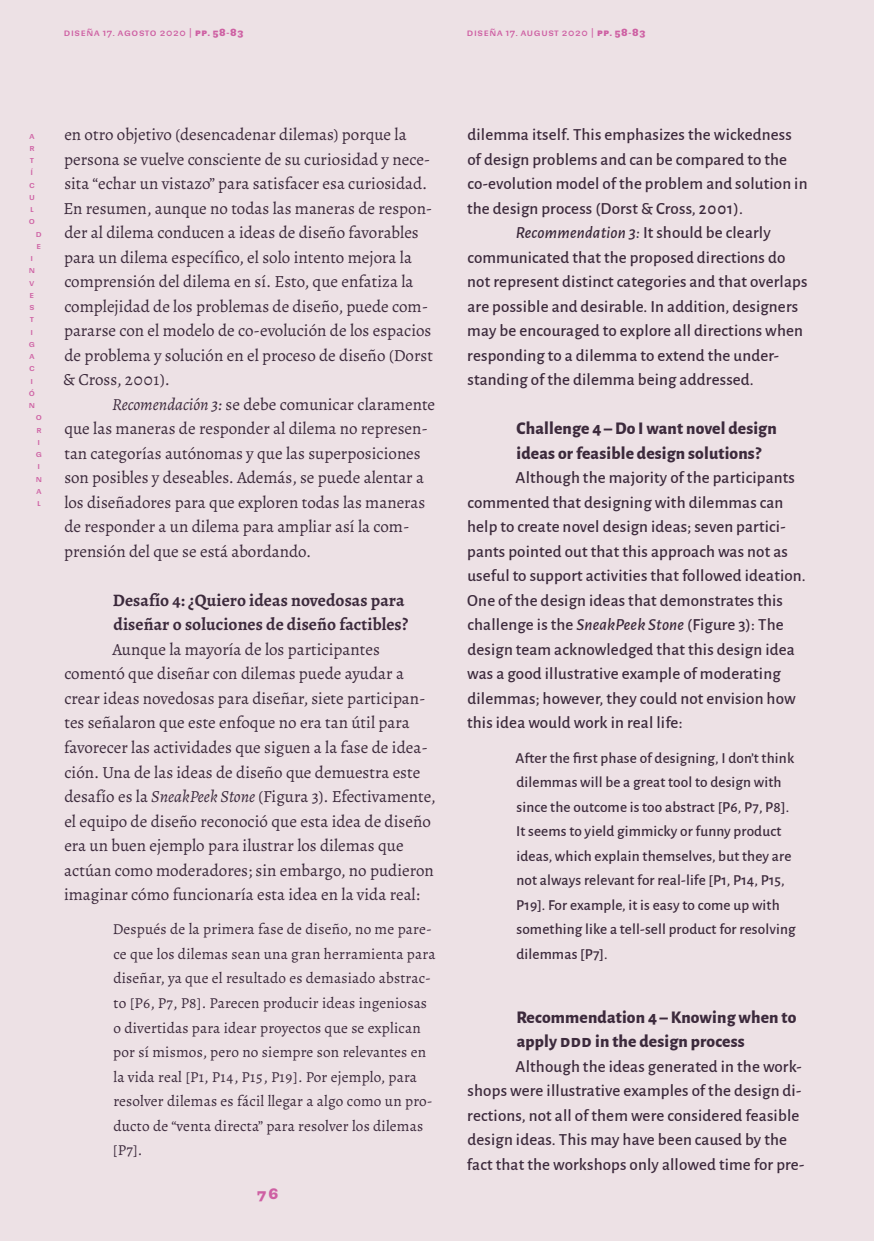
<style>
.page{position:relative;width:874px;height:1241px;background:#fff}
.page>*{position:absolute;margin:0;border:0;box-sizing:border-box;transform-origin:0 0}
.subtitle_3{font:800 17.5px/24.5px "Alegreya Sans";letter-spacing:.01em;color:#3c2a3c}
.Subtítulo_3{font:700 17.5px/24.5px "Alegreya";letter-spacing:.005em;color:#3c2a3c}
.Texto_con_sangría{font:16.97px/24.5px "Alegreya";color:#3c2a3c}
.Text_indented{font:500 16.97px/24.5px "Alegreya Sans";letter-spacing:.01em;color:#3c2a3c}
.cita{font:15.22px/24.5px "Alegreya";letter-spacing:.01em;color:#3c2a3c}
.Quotes_in_Paragraph{font:500 15.22px/24.5px "Alegreya Sans";letter-spacing:.01em;color:#3c2a3c}
.t1{font:700 14px "Sudamerican Grotesk";color:#ce60a3}
.t2{font:9.62px "Sudamerican Grotesk";letter-spacing:.07em;color:#ce60a3}
.t3{font:8.75px/12.2px "Sudamerican Grotesk";color:#ce60a3}
.s1{font-weight:700}
.s2{font-style:italic}
</style>
<div class="page">
<div style="left:0;top:0;width:873px;height:1240px;background:#ede1e5"></div>
<p class="t2" style="left:64px;top:25px;width:181px">Diseña 17. agosto 2020 | <span class="s1">Pp. 58-83</span></p>
<p class="t2" style="left:466px;top:25px;width:180px">Diseña 17. august 2020 | <span class="s1">Pp. 58-83</span></p>
<p class="t3" style="left:29px;top:129px;width:8px">A<br>R<br>T<br>Í<br>C<br>U<br>L<br>O</p>
<p class="t3" style="left:36px;top:227px;width:7px">D<br>E</p>
<p class="t3" style="left:29px;top:251px;width:8px">I<br>N<br>V<br>E<br>S<br>T<br>I<br>G<br>A<br>C<br>I<br>Ó<br>N</p>
<p class="t3" style="left:36px;top:410px;width:8px">O<br>R<br>I<br>G<br>I<br>N<br>A<br>L</p>
<p class="Texto_con_sangría" style="left:63px;top:122px;width:371px">en otro objetivo (desencadenar dilemas) porque la persona se vuelve consciente de su curiosidad y nece&shy;sita “echar un vistazo” para satisfacer esa curiosidad.<br>En resumen, aunque no todas las maneras de respon&shy;der al dilema conducen a ideas de diseño favorables para un dilema específico, el solo intento mejora la comprensión del dilema en sí. Esto, que enfatiza la complejidad de los problemas de diseño, puede com&shy;pararse con el modelo de co-evolución de los espacios de problema y solución en el proceso de diseño (Dorst &amp; Cross, 2001).</p>
<p class="Texto_con_sangría" style="left:64px;top:392px;width:372px;text-indent:48px"><span class="s2">Recomendación 3:</span> se debe comunicar claramente que las maneras de responder al dilema no represen&shy;tan categorías autónomas y que las superposiciones son posibles y deseables. Además, se puede alentar a los diseñadores para que exploren todas las maneras de responder a un dilema para ampliar así la com&shy;prensión del que se está abordando.</p>
<p class="Subtítulo_3" style="left:113px;top:587px;width:297px">Desafío 4: ¿Quiero ideas novedosas para diseñar o soluciones de diseño factibles?</p>
<p class="Texto_con_sangría" style="left:64px;top:637px;width:373px;text-indent:48px">Aunque la mayoría de los participantes comentó que diseñar con dilemas puede ayudar a crear ideas novedosas para diseñar, siete participan&shy;tes señalaron que este enfoque no era tan útil para favorecer las actividades que siguen a la fase de idea&shy;ción. Una de las ideas de diseño que demuestra este desafío es la <span class="s2">SneakPeek Stone</span> (Figura 3). Efectivamente, el equipo de diseño reconoció que esta idea de diseño era un buen ejemplo para ilustrar los dilemas que actúan como moderadores; sin embargo, no pudieron imaginar cómo funcionaría esta idea en la vida real:</p>
<p class="cita" style="left:113px;top:916px;width:324px">Después de la primera fase de diseño, no me pare&shy;ce que los dilemas sean una gran herramienta para diseñar, ya que el resultado es demasiado abstrac&shy;to [P6, P7, P8]. Parecen producir ideas ingeniosas o divertidas para idear proyectos que se explican por sí mismos, pero no siempre son relevantes en la vida real [P1, P14, P15, P19]. Por ejemplo, para resolver dilemas es fácil llegar a algo como un pro&shy;ducto de “venta directa” para resolver los dilemas [P7].</p>
<p class="t1" style="left:256px;top:1182px;width:24px">76</p>
<p class="Text_indented" style="left:467px;top:121px;width:342px">dilemma itself. This emphasizes the wickedness of design problems and can be compared to the co-evolution model of the problem and solution in the design process (Dorst &amp; Cross, 2001).</p>
<p class="Text_indented" style="left:467px;top:219px;width:341px;text-indent:49px"><span class="s2">Recommendation 3:</span> It should be clearly communicated that the proposed directions do not represent distinct categories and that overlaps are possible and desirable. In addition, designers may be encouraged to explore all directions when responding to a dilemma to extend the under&shy;standing of the dilemma being addressed.</p>
<p class="subtitle_3" style="left:516px;top:415px;width:261px">Challenge 4 – Do I want novel design ideas or feasible design solutions?</p>
<p class="Text_indented" style="left:467px;top:464px;width:340px;text-indent:48px">Although the majority of the participants commented that designing with dilemmas can help to create novel design ideas; seven partici&shy;pants pointed out that this approach was not as useful to support activities that followed ideation.<br>One of the design ideas that demonstrates this challenge is the <span class="s2">SneakPeek Stone</span> (Figure 3): The design team acknowledged that this design idea was a good illustrative example of moderating dilemmas; however, they could not envision how this idea would work in real life:</p>
<p class="Quotes_in_Paragraph" style="left:515px;top:744px;width:281px">After the first phase of designing, I don’t think dilemmas will be a great tool to design with since the outcome is too abstract [P6, P7, P8].<br>It seems to yield gimmicky or funny product ideas, which explain themselves, but they are not always relevant for real-life [P1, P14, P15, P19]. For example, it is easy to come up with something like a tell-sell product for resolving dilemmas [P7].</p>
<p class="subtitle_3" style="left:516px;top:1003px;width:281px">Recommendation 4 – Knowing when to apply DDD</p>
<p class="subtitle_3" style="left:595px;top:1027px;width:151px">in the design process</p>
<p class="Text_indented" style="left:466px;top:1052px;width:338px;text-indent:49px">Although the ideas generated in the work&shy;shops were illustrative examples of the design di&shy;rections, not all of them were considered feasible design ideas. This may have been caused by the fact that the workshops only allowed time for pre-</p>
</div>
